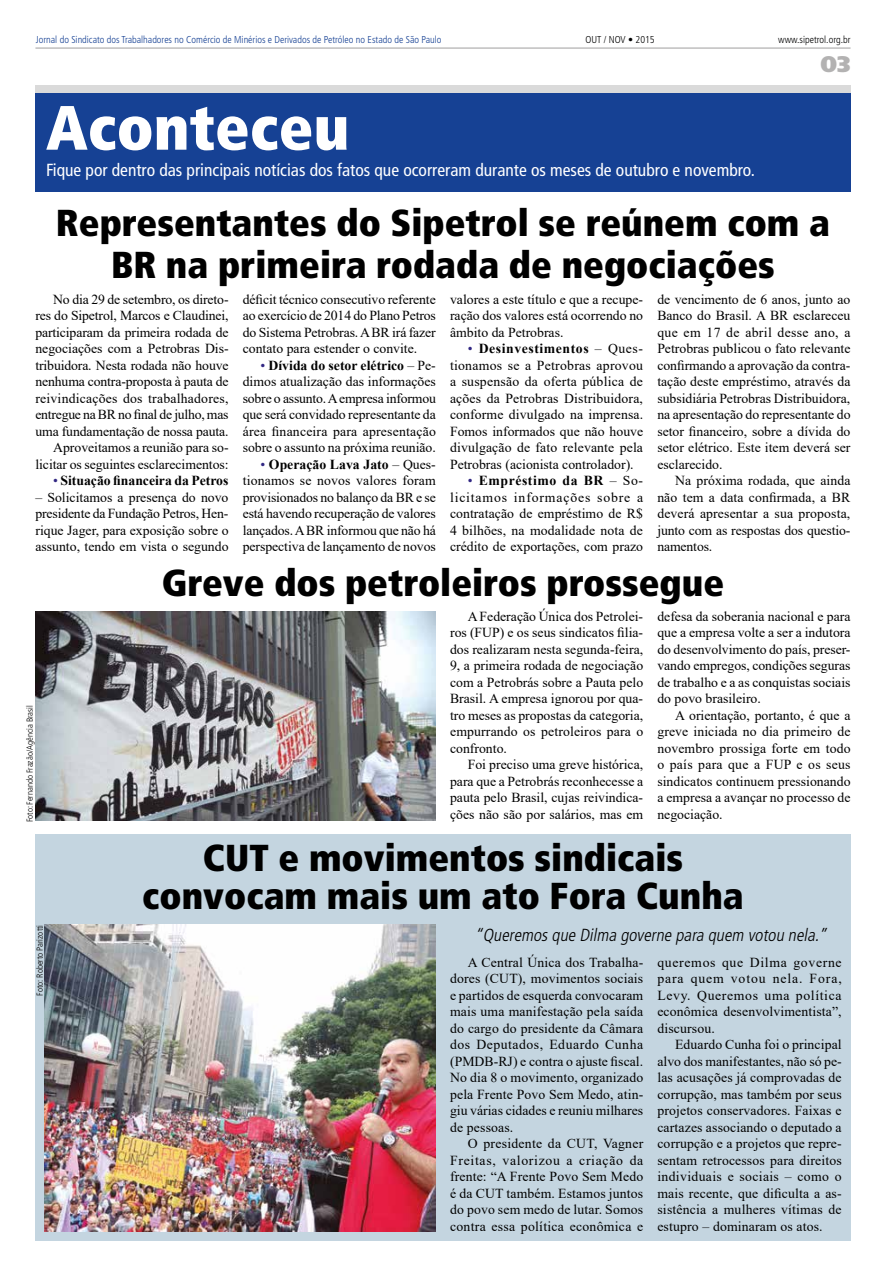
<style>
.page{position:relative;width:886px;height:1276px;background:#fff}
.page>*{position:absolute;margin:0;border:0;box-sizing:border-box;transform-origin:0 0}
.t1{font:900 condensed 62.5px "Frutiger";color:#fff}
.t2{font:900 condensed 37.5px/42.5px "Frutiger";color:#000;text-align:center}
.t3{font:900 22.5px "Frutiger";color:#b3b2b2}
.t4{font:condensed 17.5px "Frutiger";color:#fff}
.t5{font:italic 300 condensed 17.5px "Frutiger";color:#000}
.t6{font:13.75px/16.5px "Times New Roman";color:#000;text-align:justify}
.t7{font:700 13.75px "Times New Roman";color:#000}
.t8{font:300 condensed 10px "Frutiger";color:#164194}
.t9{font:300 condensed 10px "Frutiger";color:#000}
.t10{font:300 condensed 8.75px "Frutiger";color:#000}
.s1{font-weight:400;color:#312783}
.s2{color:#312783}
.s3{font-weight:700}
</style>
<div class="page">
<div style="left:35px;top:834px;width:815px;height:406px;background:#c4d5e0"></div>
<div style="left:35px;top:85px;width:815px;height:107px;background:#164194"></div>
<div style="left:35px;top:85px;width:815px;height:7px;background:#dadada"></div>
<hr style="left:35px;top:47px;width:815px;height:2px;background:#b3b2b2">
<img style="left:35px;top:611px;width:401px;height:209px">
<img style="left:44px;top:925px;width:392px;height:306px">
<p class="t8" style="left:36px;top:34px;width:407px">Jornal do Sindicato dos Trabalhadores no Comércio de Minérios e Derivados de Petróleo no Estado de São Paulo</p>
<p class="t9" style="left:585px;top:34px;width:71px">OUT / NOV • 2015</p>
<p class="t9" style="left:778px;top:34px;width:74px">www.sipetrol.org.br</p>
<h3 class="t3" style="left:820px;top:51px;width:31px">03</h3>
<h1 class="t1" style="left:46px;top:90px;width:305px">Aconteceu</h1>
<p class="t4" style="left:46px;top:160px;width:710px">Fique por dentro das principais notícias dos fatos que ocorreram durante os meses de outubro e novembro.</p>
<h2 class="t2" style="left:56px;top:201px;width:775px">Representantes do Sipetrol se reúnem com a<br>BR na primeira rodada de negociações</h2>
<p class="t6" style="left:35px;top:290px;width:195px;text-align:right">No dia 29 de setembro, os direto&shy;res do Sipetrol, Marcos e Claudinei, participaram da primeira rodada de negociações com a Petrobras Dis&shy;tribuidora. Nesta rodada não houve nenhuma contra-proposta à pauta de reivindicações dos trabalhadores, entregue na BR no final de julho, mas uma fundamentação de nossa pauta.<br>Aproveitamos a reunião para so&shy;licitar os seguintes esclarecimentos:</p>
<p class="t7" style="left:53px;top:471px;width:177px"><span class="s1">•</span> Situação financeira da Petros</p>
<p class="t6" style="left:35px;top:488px;width:195px">– Solicitamos a presença do novo presidente da Fundação Petros, Hen&shy;rique Jager, para exposição sobre o assunto, tendo em vista o segundo</p>
<p class="t6" style="left:243px;top:290px;width:195px">déficit técnico consecutivo referente ao exercício de 2014 do Plano Petros do Sistema Petrobras. A BR irá fazer contato para estender o convite.</p>
<p class="t6" style="left:243px;top:356px;width:195px;text-indent:18px"><span class="s2">•</span> <span class="s3">Dívida do setor elétrico</span> – Pe&shy;dimos atualização das informações sobre o assunto. A empresa informou que será convidado representante da área financeira para apresentação sobre o assunto na próxima reunião.</p>
<p class="t6" style="left:243px;top:455px;width:195px;text-indent:18px"><span class="s2">•</span> <span class="s3">Operação Lava Jato</span> – Ques&shy;tionamos se novos valores foram provisionados no balanço da BR e se está havendo recuperação de valores lançados. A BR informou que não há perspectiva de lançamento de novos</p>
<p class="t6" style="left:657px;top:290px;width:195px">de vencimento de 6 anos, junto ao Banco do Brasil. A BR esclareceu que em 17 de abril desse ano, a Petrobras publicou o fato relevante confirmando a aprovação da contra&shy;tação deste empréstimo, através da subsidiária Petrobras Distribuidora, na apresentação do representante do setor financeiro, sobre a dívida do setor elétrico. Este item deverá ser esclarecido.</p>
<p class="t6" style="left:657px;top:472px;width:195px;text-indent:18px">Na próxima rodada, que ainda não tem a data confirmada, a BR deverá apresentar a sua proposta, junto com as respostas dos questio&shy;namentos.</p>
<h2 class="t2" style="left:162px;top:561px;width:564px">Greve dos petroleiros prossegue</h2>
<p class="t6" style="left:450px;top:607px;width:195px;text-indent:18px">A Federação Única dos Petrolei&shy;ros (FUP) e os seus sindicatos filia&shy;dos realizaram nesta segunda-feira, 9, a primeira rodada de negociação com a Petrobrás sobre a Pauta pelo Brasil. A empresa ignorou por qua&shy;tro meses as propostas da categoria, empurrando os petroleiros para o confronto.</p>
<p class="t6" style="left:450px;top:756px;width:195px;text-indent:18px">Foi preciso uma greve histórica, para que a Petrobrás reconhecesse a pauta pelo Brasil, cujas reivindica&shy;ções não são por salários, mas em</p>
<p class="t6" style="left:450px;top:290px;width:195px">valores a este título e que a recupe&shy;ração dos valores está ocorrendo no âmbito da Petrobras.</p>
<p class="t6" style="left:450px;top:340px;width:195px;text-indent:18px"><span class="s2">•</span> <span class="s3">Desinvestimentos</span> – Ques&shy;tionamos se a Petrobras aprovou a suspensão da oferta pública de ações da Petrobras Distribuidora, conforme divulgado na imprensa.<br>Fomos informados que não houve divulgação de fato relevante pela Petrobras (acionista controlador).</p>
<p class="t6" style="left:450px;top:472px;width:195px;text-indent:18px"><span class="s2">•</span> <span class="s3">Empréstimo da BR</span> – So&shy;licitamos informações sobre a contratação de empréstimo de R$ 4 bilhões, na modalidade nota de crédito de exportações, com prazo</p>
<p class="t6" style="left:657px;top:607px;width:195px">defesa da soberania nacional e para que a empresa volte a ser a indutora do desenvolvimento do país, preser&shy;vando empregos, condições seguras de trabalho e a as conquistas sociais do povo brasileiro.</p>
<p class="t6" style="left:657px;top:706px;width:195px;text-indent:18px">A orientação, portanto, é que a greve iniciada no dia primeiro de novembro prossiga forte em todo o país para que a FUP e os seus sindicatos continuem pressionando a empresa a avançar no processo de negociação.</p>
<p class="t10" style="left:25px;top:822px;width:118px;rotate:-90deg">Foto: Fernando Frazão/Agência Brasil</p>
<h2 class="t2" style="left:142px;top:839px;width:603px;line-height:37.5px">CUT e movimentos sindicais convocam mais um ato Fora Cunha</h2>
<p class="t10" style="left:35px;top:995px;width:72px;rotate:-90deg">Foto: Roberto Parizotti</p>
<p class="t5" style="left:474px;top:924px;width:357px">“Queremosque Dilma governe para quem votou nela.”</p>
<p class="t6" style="left:450px;top:953px;width:195px;text-indent:18px">A Central Única dos Trabalha&shy;dores (CUT), movimentos sociais e partidos de esquerda convocaram mais uma manifestação pela saída do cargo do presidente da Câmara dos Deputados, Eduardo Cunha (PMDB-RJ) e contra o ajuste fiscal.<br>No dia 8 o movimento, organizado pela Frente Povo Sem Medo, atin&shy;giu várias cidades e reuniu milhares de pessoas.</p>
<p class="t6" style="left:450px;top:1135px;width:195px;text-indent:18px">O presidente da CUT, Vagner Freitas, valorizou a criação da frente: “A Frente Povo Sem Medo é da CUT também. Estamos juntos do povo sem medo de lutar. Somos contra essa política econômica e</p>
<p class="t6" style="left:657px;top:953px;width:186px">queremos que Dilma governe para quem votou nela. Fora, Levy. Queremos uma política econômica desenvolvimentista”, discursou.</p>
<p class="t6" style="left:657px;top:1036px;width:186px;text-indent:18px">Eduardo Cunha foi o principal alvo dos manifestantes, não só pe&shy;las acusações já comprovadas de corrupção, mas também por seus projetos conservadores. Faixas e cartazes associando o deputado a corrupção e a projetos que repre&shy;sentam retrocessos para direitos individuais e sociais – como o mais recente, que dificulta a as&shy;sistência a mulheres vítimas de estupro – dominaram os atos.</p>
</div>
